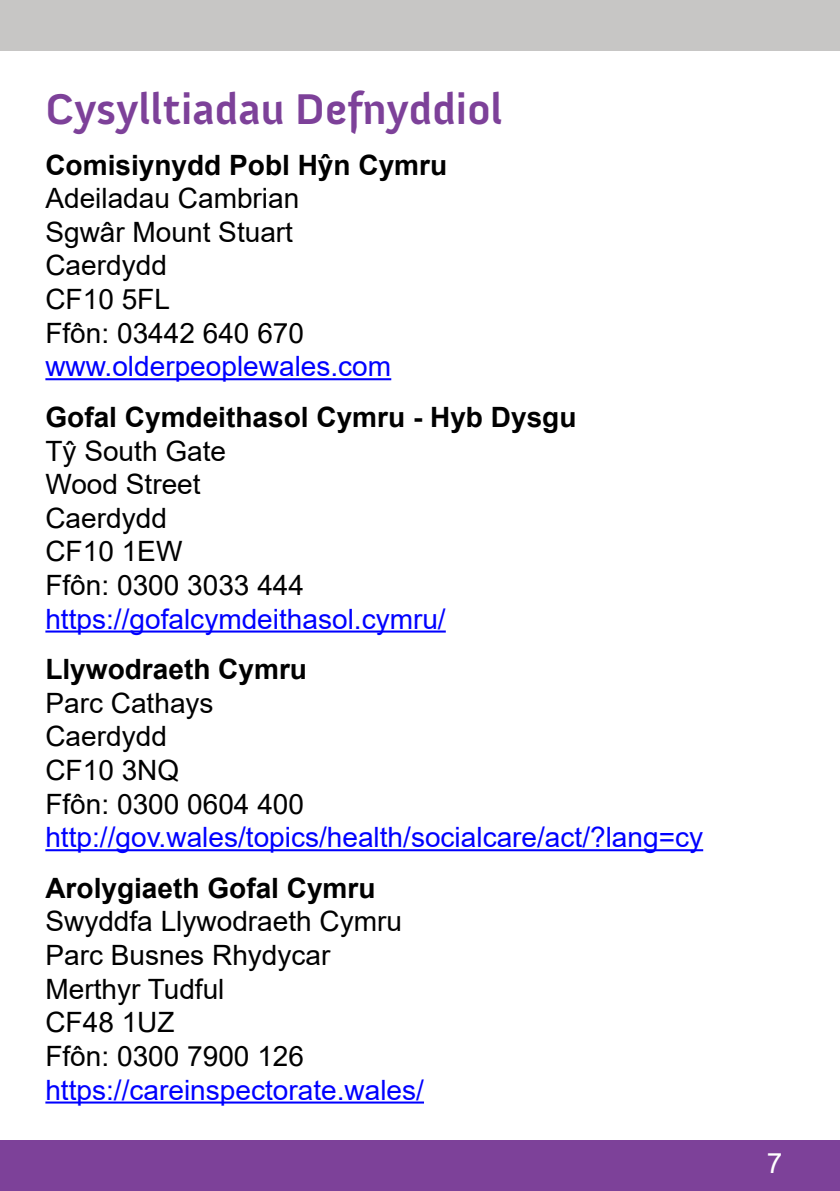
<style>
.page{position:relative;width:840px;height:1191px;background:#fff}
.page>*{position:absolute;margin:0;border:0;box-sizing:border-box;transform-origin:0 0}
.t1{font:700 44px "Anivers";color:#7d4199}
.t2{font:28px/33.6px "Arial";color:#000}
.t3{font:28px "Arial";color:#00f}
.t4{font:700 28px "Arial";color:#000}
.t5{font:28px "Arial";color:#fff}
</style>
<div class="page">
<div style="left:0;top:0;width:839px;height:51px;background:#c7c6c5"></div>
<div style="left:0;top:1140px;width:839px;height:51px;background:#7d4199"></div>
<hr style="left:839px;top:0;width:1px;height:51px;background:#c7c6c5">
<hr style="left:839px;top:1140px;width:1px;height:51px;background:#7d4199">
<hr style="left:45px;top:378px;width:346px;height:2px;background:#00f">
<hr style="left:45px;top:630px;width:400px;height:2px;background:#00f">
<hr style="left:45px;top:849px;width:657px;height:2px;background:#00f">
<hr style="left:45px;top:1101px;width:379px;height:2px;background:#00f">
<h1 class="t1" style="left:45px;top:85px;width:458px">Cysylltiadau Defnyddiol</h1>
<p class="t4" style="left:45px;top:145px;width:403px">Comisiynydd Pobl Hŷn Cymru</p>
<p class="t2" style="left:45px;top:181px;width:260px">Adeiladau Cambrian<br>Sgwâr Mount Stuart<br>Caerdydd<br>CF10 5FL<br>Ffôn: 03442 640 670</p>
<p class="t3" style="left:45px;top:347px;width:347px">www.olderpeoplewales.com</p>
<p class="t4" style="left:45px;top:397px;width:532px">Gofal Cymdeithasol Cymru - Hyb Dysgu</p>
<p class="t2" style="left:45px;top:434px;width:260px">Tŷ South Gate<br>Wood Street<br>Caerdydd<br>CF10 1EW<br>Ffôn: 0300 3033 444</p>
<p class="t3" style="left:45px;top:599px;width:401px">https://gofalcymdeithasol.cymru/</p>
<p class="t4" style="left:45px;top:649px;width:263px">Llywodraeth Cymru</p>
<p class="t2" style="left:45px;top:686px;width:260px">Parc Cathays<br>Caerdydd<br>CF10 3NQ<br>Ffôn: 0300 0604 400</p>
<p class="t3" style="left:45px;top:818px;width:659px">http://gov.wales/topics/health/socialcare/act/?lang=cy</p>
<p class="t4" style="left:45px;top:868px;width:331px">Arolygiaeth Gofal Cymru</p>
<p class="t2" style="left:45px;top:904px;width:358px">Swyddfa Llywodraeth Cymru<br>Parc Busnes Rhydycar<br>Merthyr Tudful<br>CF48 1UZ<br>Ffôn: 0300 7900 126</p>
<p class="t3" style="left:45px;top:1070px;width:380px">https://careinspectorate.wales/</p>
<p class="t5" style="left:766px;top:1143px;width:17px">7</p>
</div>
